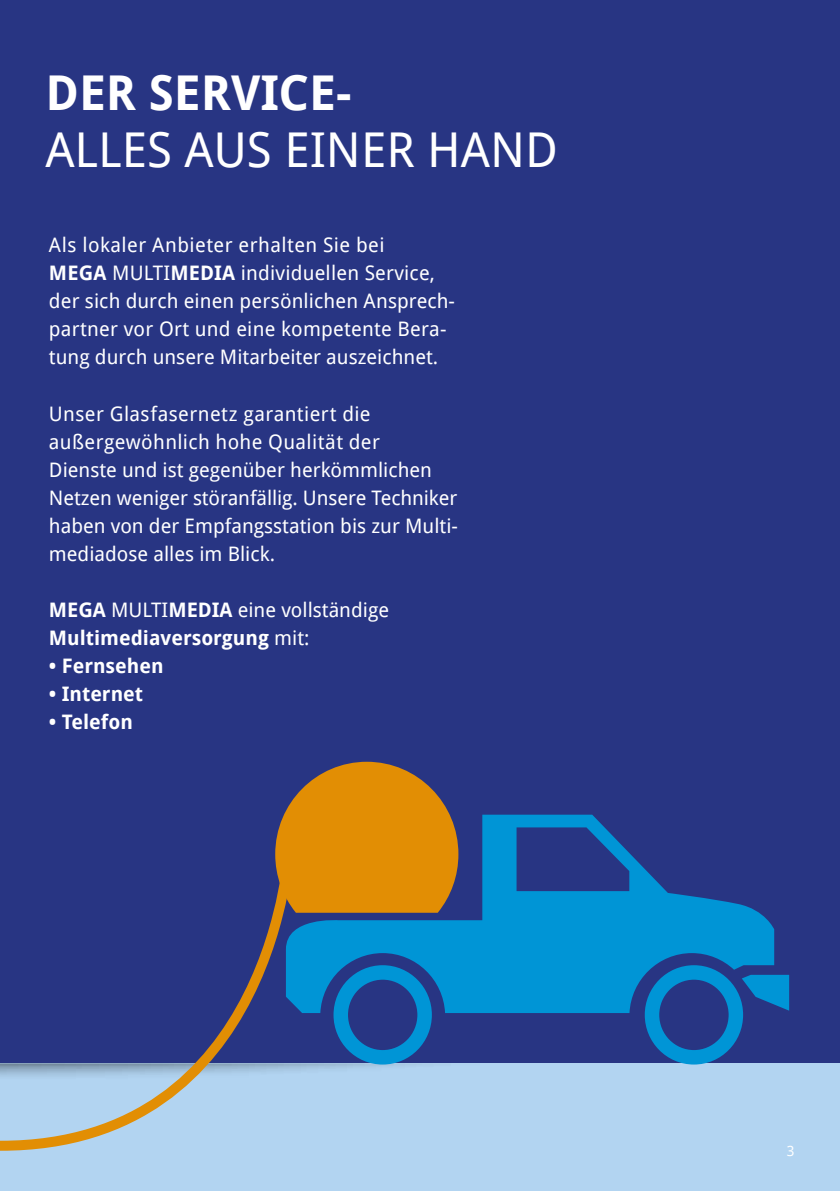
<style>
.page{position:relative;width:840px;height:1191px;background:#fff}
.page>*{position:absolute;margin:0;border:0;box-sizing:border-box;transform-origin:0 0}
.t1{font:48px "Droid Sans";color:#fff}
.t2{font:700 48px "Droid Sans";color:#fff}
.t3{font:20px/28px "Droid Sans";color:#fff}
.t4{font:700 20px/28px "Droid Sans";color:#fff}
.t5{font:14px "Droid Sans";color:#fff}
.s1{font-weight:700}
.s2{font-weight:400}
</style>
<div class="page">
<div style="left:0;top:0;width:839px;height:1191px;background:#283583"></div>
<div style="left:0;top:1063px;width:839px;height:128px;background:#b2d4f1"></div>
<svg style="left:0;top:914px;width:299px;height:237px"></svg>
<svg style="left:273px;top:761px;width:177px;height:154px"></svg>
<div style="left:644px;top:965px;width:98px;height:99px;border:14px solid #0095d6;border-radius:50%"></div>
<div style="left:333px;top:965px;width:98px;height:99px;border:14px solid #0095d6;border-radius:50%"></div>
<svg style="left:286px;top:814px;width:487px;height:199px"></svg>
<svg style="left:741px;top:974px;width:47px;height:36px"></svg>
<h1 class="t2" style="left:45px;top:59px;width:307px">DER SERVICE-</h1>
<h1 class="t1" style="left:45px;top:116px;width:514px">ALLES AUS EINER HAND</h1>
<p class="t3" style="left:49px;top:231px;width:407px">Als lokaler Anbieter erhalten Sie bei<br><span class="s1">MEGA</span> MULTI<span class="s1">MEDIA</span> individuellen Service, der sich durch einen persönlichen Ansprech&shy;partner vor Ort und eine kompetente Bera&shy;tung durch unsere Mitarbeiter auszeichnet.</p>
<p class="t3" style="left:49px;top:399px;width:410px">Unser Glasfasernetz garantiert die außergewöhnlich hohe Qualität der<br>Dienste und ist gegenüber herkömmlichen Netzen weniger störanfällig. Unsere Techniker haben von der Empfangsstation bis zur Multi&shy;mediadose alles im Blick.</p>
<p class="t4" style="left:49px;top:595px;width:341px">MEGA <span class="s2">MULTI</span>MEDIA <span class="s2">eine vollständige<br></span>Multimediaversorgung <span class="s2">mit:</span></p>
<p class="t4" style="left:49px;top:651px;width:116px">• Fernsehen</p>
<p class="t4" style="left:49px;top:679px;width:96px">• Internet</p>
<p class="t4" style="left:49px;top:707px;width:86px">• Telefon</p>
<p class="t5" style="left:786px;top:1141px;width:9px">3</p>
</div>
